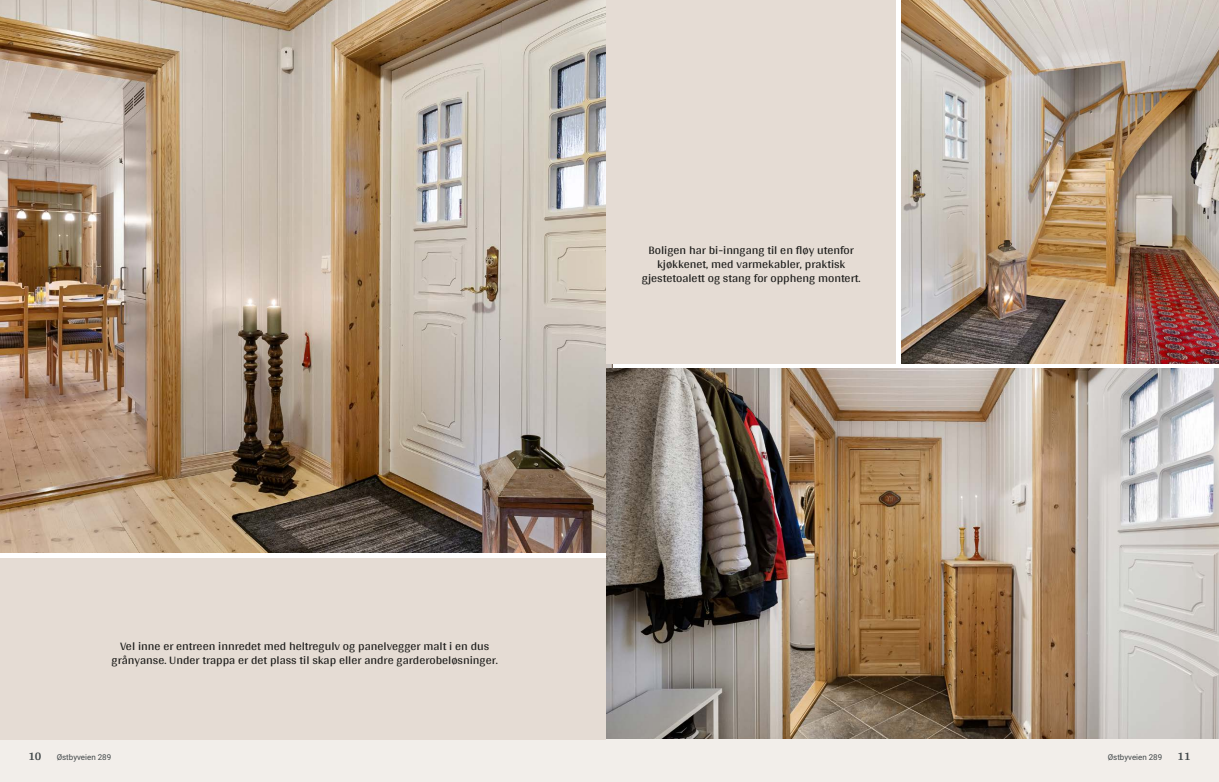
<style>
.page{position:relative;width:1219px;height:782px;background:#fff}
.page>*{position:absolute;margin:0;border:0;box-sizing:border-box;transform-origin:0 0}
.t1{font:12px/14px "Arya";color:#1d1d1b;text-align:center}
.t2{font:700 12px "Arya";color:#414749}
.t3{font:8px "Roboto Vitec";color:#414749}
</style>
<div class="page">
<img style="left:0;top:0;width:612px;height:552px">
<div style="left:0;top:739px;width:612px;height:42px;background:#f2eeea"></div>
<div style="left:0;top:558px;width:612px;height:181px;background:#e5dcd4"></div>
<img style="left:607px;top:369px;width:612px;height:370px">
<img style="left:901px;top:0;width:318px;height:363px">
<div style="left:607px;top:739px;width:612px;height:42px;background:#f2eeea"></div>
<div style="left:607px;top:0;width:289px;height:363px;background:#e5dcd4"></div>
<p class="t1" style="left:112px;top:638px;width:388px">Vel inne er entreen innredet med heltregulv og panelvegger malt i en dus grånyanse. Under trappa er det plass til skap eller andre garderobeløsninger.</p>
<p class="t2" style="left:28px;top:749px;width:15px">10</p>
<p class="t3" style="left:57px;top:751px;width:56px">Østbyveien 289</p>
<p class="t1" style="left:642px;top:242px;width:220px">Boligen har bi-inngang til en fløy utenfor kjøkkenet, med varmekabler, praktisk gjestetoalett og stang for oppheng montert.</p>
<p class="t3" style="left:1108px;top:751px;width:56px">Østbyveien 289</p>
<p class="t2" style="left:1177px;top:749px;width:15px">11</p>
</div>
